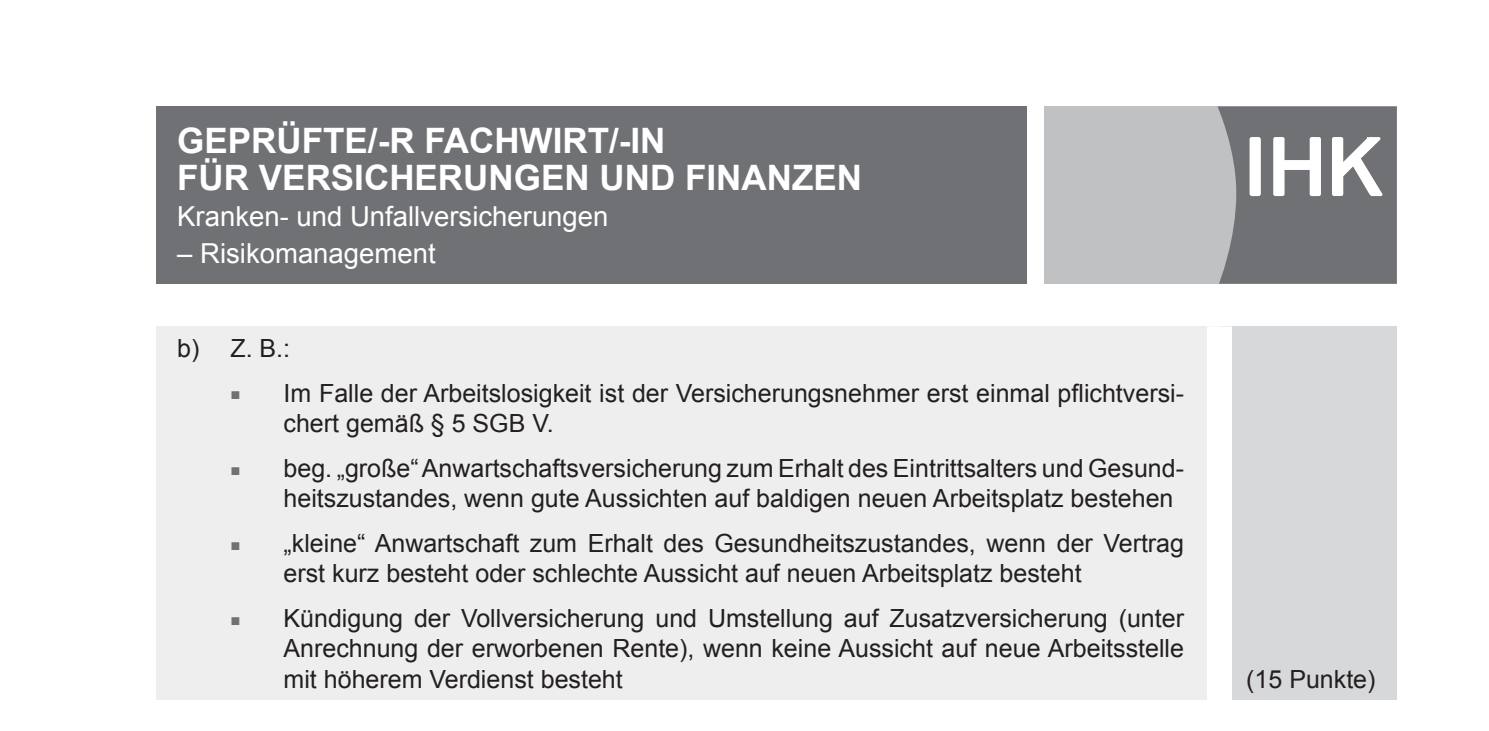
<style>
.page{position:relative;width:1489px;height:731px;background:#fff}
.page>*{position:absolute;margin:0;border:0;box-sizing:border-box;transform-origin:0 0}
.t1{font:700 35px/36.5px "Arial";color:#fff}
.t2{font:27.5px "Arial";color:#fff}
.t3{font:25px/30px "Arial";color:#231f20}
.s1{font-size:16.75px;color:#707174}
</style>
<div class="page">
<div style="left:156px;top:106px;width:870px;height:177px;background:#707174"></div>
<div style="left:1044px;top:106px;width:352px;height:177px;background:#bfc1c3"></div>
<svg style="left:1217px;top:106px;width:179px;height:177px;background:#87878a"></svg>
<div style="left:156px;top:326px;width:1063px;height:373px;background:#eeeeef"></div>
<div style="left:1219px;top:326px;width:177px;height:373px;background:#d7d8da"></div>
<div style="left:1206px;top:326px;width:25px;height:373px;background:#fff"></div>
<h1 class="t1" style="left:177px;top:124px;width:340px">GEPRÜFTE/-R FACHWI</h1>
<h1 class="t1" style="left:177px;top:124px;width:686px;text-indent:385px">RT/-IN<br>FÜR VERSICHERUNGEN UND FINANZEN</h1>
<p class="t2" style="left:177px;top:198px;width:433px">Kranken- und Unfallversicherungen</p>
<p class="t2" style="left:177px;top:235px;width:260px">– Risikomanagement</p>
<p class="t3" style="left:177px;top:333px;width:114px">b) Z. B.:</p>
<p class="t3" style="left:283px;top:378px;width:902px;text-indent:-53px"><span class="s1">■</span> Im Falle der Arbeitslosigkeit ist der Versicherungsnehmer erst einmal pflichtversi&shy;chert gemäß § 5 SGB V.</p>
<p class="t3" style="left:283px;top:453px;width:902px;text-indent:-53px"><span class="s1">■</span> beg. „große“Anwartschaftsversicherung zum Erhalt des Eintrittsalters und Gesund&shy;heitszustandes, wenn gute Aussichten auf baldigen neuen Arbeitsplatz bestehen</p>
<p class="t3" style="left:283px;top:528px;width:902px;text-indent:-53px"><span class="s1">■</span> „kleine“ Anwartschaft zum Erhalt des Gesundheitszustandes, wenn der Vertrag erst kurz besteht oder schlechte Aussicht auf neuen Arbeitsplatz besteht</p>
<p class="t3" style="left:283px;top:603px;width:902px;text-align:justify;text-indent:-53px"><span class="s1">■</span> Kündigung der Vollversicherung und Umstellung auf Zusatzversicherung (unter Anrechnung der erworbenen Rente), wenn keine Aussicht auf neue Arbeitsstelle mit höherem Verdienst besteht</p>
<p class="t3" style="left:1246px;top:663px;width:131px">(15 Punkte)</p>
</div>
